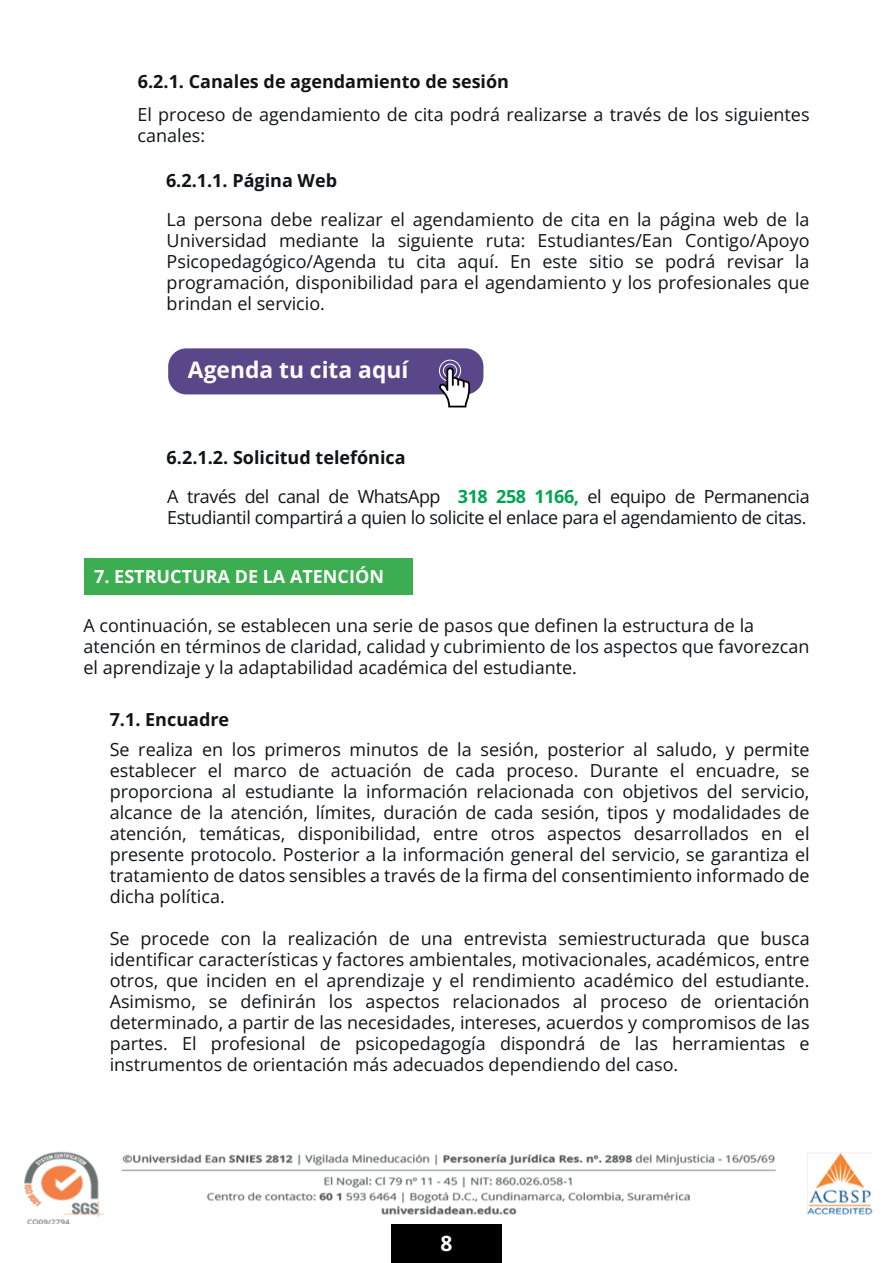
<style>
.page{position:relative;width:893px;height:1263px;background:#fff}
.page>*{position:absolute;margin:0;border:0;box-sizing:border-box;transform-origin:0 0}
.t1{font:700 22.8px "Open Sans";color:#fff}
.t2{font:700 21px "Open Sans";color:#fff}
.t3{font:18px/21px "Open Sans";color:#111416;text-align:justify}
.t4{font:18px/21px "Open Sans";letter-spacing:-.025em;color:#111416}
.t5{font:700 18px "Open Sans";color:#111416}
.t6{font:700 18px "Open Sans";color:#fff}
.s1{font-weight:700;color:#00a54f}
</style>
<div class="page">
<img style="left:24px;top:1151px;width:849px;height:73px">
<div style="left:391px;top:1224px;width:111px;height:39px;background:#000001"></div>
<div style="left:84px;top:558px;width:329px;height:37px;background:#3dad52"></div>
<div style="left:168px;top:348px;width:315px;height:46px;background:#594789;border-radius:18px"></div>
<div style="left:443px;top:364px;width:14px;height:14px;border:1px solid #fff;border-radius:50%"></div>
<div style="left:439px;top:360px;width:22px;height:22px;border:1px solid #fff;border-radius:50%"></div>
<svg style="left:438px;top:367px;width:32px;height:40px"></svg>
<p class="t5" style="left:138px;top:69px;width:373px">6.2.1. Canales de agendamiento de sesión</p>
<p class="t3" style="left:137px;top:103px;width:674px">El proceso de agendamiento de cita podrá realizarse a través de los siguientes canales:</p>
<p class="t5" style="left:166px;top:168px;width:173px">6.2.1.1. Página Web</p>
<p class="t3" style="left:167px;top:209px;width:644px">La persona debe realizar el agendamiento de cita en la página web de la Universidad mediante la siguiente ruta: Estudiantes/Ean Contigo/Apoyo Psicopedagógico/Agenda tu cita aquí. En este sitio se podrá revisar la programación, disponibilidad para el agendamiento y los profesionales que brindan el servicio.</p>
<p class="t1" style="left:188px;top:354px;width:222px">Agenda tu cita aquí</p>
<p class="t5" style="left:167px;top:445px;width:241px">6.2.1.2. Solicitud telefónica</p>
<p class="t4" style="left:167px;top:486px;width:644px">A través del canal de WhatsApp <span class="s1">318 258 1166,</span> el equipo de Permanencia<br>Estudiantil compartirá a quien lo solicite el enlace para el agendamiento de citas.</p>
<p class="t6" style="left:94px;top:564px;width:291px">7. ESTRUCTURA DE LA ATENCIÓN</p>
<p class="t3" style="left:83px;top:615px;width:728px;text-align:left">A continuación, se establecen una serie de pasos que definen la estructura de la atención en términos de claridad, calidad y cubrimiento de los aspectos que favorezcan el aprendizaje y la adaptabilidad académica del estudiante.</p>
<p class="t5" style="left:110px;top:706px;width:121px">7.1. Encuadre</p>
<p class="t3" style="left:110px;top:738px;width:702px">Se realiza en los primeros minutos de la sesión, posterior al saludo, y permite establecer el marco de actuación de cada proceso. Durante el encuadre, se proporciona al estudiante la información relacionada con objetivos del servicio, alcance de la atención, límites, duración de cada sesión, tipos y modalidades de atención, temáticas, disponibilidad, entre otros aspectos desarrollados en el presente protocolo. Posterior a la información general del servicio, se garantiza el tratamiento de datos sensibles a través de la firma del consentimiento informado de dicha política.</p>
<p class="t3" style="left:110px;top:927px;width:701px">Se procede con la realización de una entrevista semiestructurada que busca identificar características y factores ambientales, motivacionales, académicos, entre otros, que inciden en el aprendizaje y el rendimiento académico del estudiante.<br>Asimismo, se definirán los aspectos relacionados al proceso de orientación determinado, a partir de las necesidades, intereses, acuerdos y compromisos de las partes. El profesional de psicopedagogía dispondrá de las herramientas e instrumentos de orientación más adecuados dependiendo del caso.</p>
<p class="t2" style="left:440px;top:1228px;width:14px">8</p>
</div>
